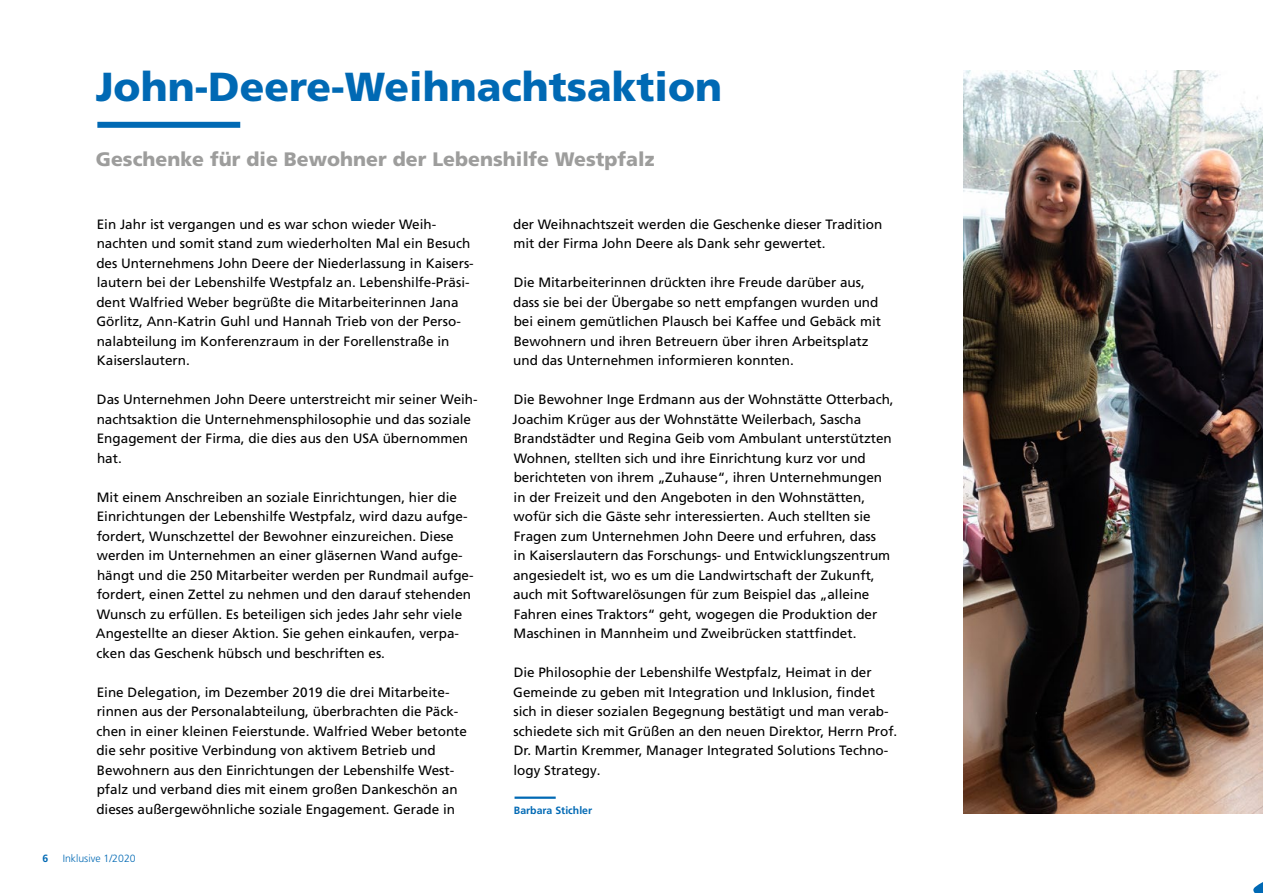
<style>
.page{position:relative;width:1263px;height:893px;background:#fff}
.page>*{position:absolute;margin:0;border:0;box-sizing:border-box;transform-origin:0 0}
.t1{font:900 40.5px "Frutiger LT Pro";color:#0069b4}
.t2{font:900 19.5px "Frutiger LT Pro";color:#9d9d9c}
.t3{font:13.5px/19.5px "Frutiger LT Pro";color:#000}
.t4{font:700 10.5px "Frutiger LT Pro";color:#0069b4}
.t5{font:300 10.5px "Frutiger LT Pro";color:#0069b4}
</style>
<div class="page">
<svg style="left:1253px;top:882px;width:10px;height:11px"></svg>
<hr style="left:514px;top:796px;width:42px;height:3px;background:#0069b4">
<div style="left:97px;top:122px;width:143px;height:6px;background:#0069b4"></div>
<img style="left:963px;top:70px;width:300px;height:744px">
<h1 class="t1" style="left:96px;top:62px;width:628px">John-Deere-Weihnachtsaktion</h1>
<h2 class="t2" style="left:96px;top:147px;width:560px">Geschenke für die Bewohner der Lebenshilfe Westpfalz</h2>
<p class="t3" style="left:96px;top:214px;width:379px">Ein Jahr ist vergangen und es war schon wieder Weih&shy;nachten und somit stand zum wiederholten Mal ein Besuch des Unternehmens John Deere der Niederlassung in Kaisers&shy;lautern bei der Lebenshilfe Westpfalz an. Lebenshilfe-Präsi&shy;dent Walfried Weber begrüßte die Mitarbeiterinnen Jana Görlitz, Ann-Katrin Guhl und Hannah Trieb von der Perso&shy;nalabteilung im Konferenzraum in der Forellenstraße in Kaiserslautern.</p>
<p class="t3" style="left:97px;top:390px;width:382px">Das Unternehmen John Deere unterstreicht mir seiner Weih&shy;nachtsaktion die Unternehmensphilosophie und das soziale Engagement der Firma, die dies aus den USA übernommen hat.</p>
<p class="t3" style="left:96px;top:487px;width:379px">Mit einem Anschreiben an soziale Einrichtungen, hier die Einrichtungen der Lebenshilfe Westpfalz, wird dazu aufge&shy;fordert, Wunschzettel der Bewohner einzureichen. Diese werden im Unternehmen an einer gläsernen Wand aufge&shy;hängt und die 250 Mitarbeiter werden per Rundmail aufge&shy;fordert, einen Zettel zu nehmen und den darauf stehenden Wunsch zu erfüllen. Es beteiligen sich jedes Jahr sehr viele Angestellte an dieser Aktion. Sie gehen einkaufen, verpa&shy;cken das Geschenk hübsch und beschriften es.</p>
<p class="t3" style="left:96px;top:682px;width:372px">Eine Delegation, im Dezember 2019 die drei Mitarbeite&shy;rinnen aus der Personalabteilung, überbrachten die Päck&shy;chen in einer kleinen Feierstunde. Walfried Weber betonte die sehr positive Verbindung von aktivem Betrieb und Bewohnern aus den Einrichtungen der Lebenshilfe West&shy;pfalz und verband dies mit einem großen Dankeschön an dieses außergewöhnliche soziale Engagement. Gerade in</p>
<p class="t4" style="left:43px;top:852px;width:7px">6</p>
<p class="t5" style="left:63px;top:852px;width:74px">Inklusive 1/2020</p>
<p class="t3" style="left:513px;top:214px;width:371px">der Weihnachtszeit werden die Geschenke dieser Tradition mit der Firma John Deere als Dank sehr gewertet.</p>
<p class="t3" style="left:513px;top:273px;width:369px">Die Mitarbeiterinnen drückten ihre Freude darüber aus, dass sie bei der Übergabe so nett empfangen wurden und bei einem gemütlichen Plausch bei Kaffee und Gebäck mit Bewohnern und ihren Betreuern über ihren Arbeitsplatz und das Unternehmen informieren konnten.</p>
<p class="t3" style="left:513px;top:390px;width:383px">Die Bewohner Inge Erdmann aus der Wohnstätte Otterbach, Joachim Krüger aus der Wohnstätte Weilerbach, Sascha Brandstädter und Regina Geib vom Ambulant unterstützten Wohnen, stellten sich und ihre Einrichtung kurz vor und berichteten von ihrem „Zuhause“, ihren Unternehmungen in der Freizeit und den Angeboten in den Wohnstätten, wofür sich die Gäste sehr interessierten. Auch stellten sie Fragen zum Unternehmen John Deere und erfuhren, dass<br>in Kaiserslautern das Forschungs- und Entwicklungszentrum angesiedelt ist, wo es um die Landwirtschaft der Zukunft, auch mit Softwarelösungen für zum Beispiel das „alleine Fahren eines Traktors“ geht, wogegen die Produktion der Maschinen in Mannheim und Zweibrücken stattfindet.</p>
<p class="t3" style="left:513px;top:663px;width:386px">Die Philosophie der Lebenshilfe Westpfalz, Heimat in der Gemeinde zu geben mit Integration und Inklusion, findet sich in dieser sozialen Begegnung bestätigt und man verab&shy;schiedete sich mit Grüßen an den neuen Direktor, Herrn Prof.<br>Dr. Martin Kremmer, Manager Integrated Solutions Techno&shy;logy Strategy.</p>
<p class="t4" style="left:514px;top:804px;width:80px">Barbara Stichler</p>
</div>
